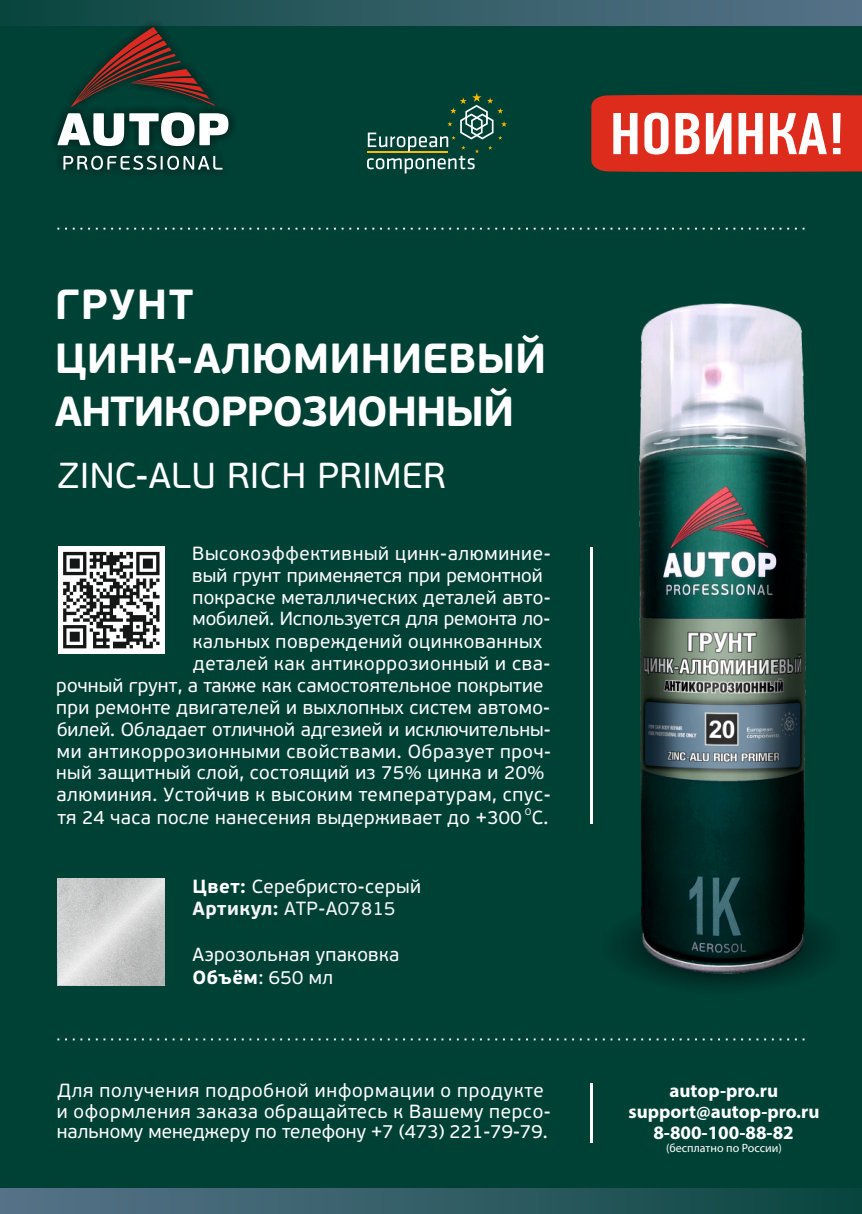
<style>
.page{position:relative;width:862px;height:1214px;background:#fff}
.page>*{position:absolute;margin:0;border:0;box-sizing:border-box;transform-origin:0 0}
.t1{font:500 59px "PF Din Text Comp Pro";color:#fff;scale:1.2 1}
.t2{font:700 42px "PF Beau Sans Pro";color:#fff}
.t3{font:700 42px "PF Beau Sans Pro";letter-spacing:-.025em;color:#fff}
.t4{font:36px "PF Beau Sans Pro";letter-spacing:.01em;color:#fff}
.t5{font:19px/20.4px "PF Beau Sans Pro";letter-spacing:.02em;color:#fff}
.t6{font:19px/22px "PF Beau Sans Pro";color:#fff}
.t7{font:700 19px/21.6px "Myriad Pro";color:#fff;text-align:center}
.t8{font:12px "Myriad Pro";color:#fff}
.t9{font:9.6px "PF Beau Sans Pro";color:#fff}
.s1{font-size:18.8px}
.s2{font-weight:700}
.s3{font-weight:700;color:#f5f5f5}
.s4{color:#f5f5f5}
</style>
<div class="page">
<div style="left:0;top:0;width:862px;height:1213px;background:#004136"></div>
<svg style="left:819px;top:932px;width:6px;height:27px"></svg>
<div style="left:0;top:0;width:862px;height:26px;background:linear-gradient(to right,#0a4740,#59738b)"></div>
<div style="left:0;top:1188px;width:862px;height:25px;background:linear-gradient(to right,#59738b,#0b4740)"></div>
<div style="left:50px;top:20px;width:186px;height:157px;background:#000;opacity:.49"></div>
<svg style="left:63px;top:156px;width:159px;height:14px"></svg>
<svg style="left:57px;top:27px;width:171px;height:119px"></svg>
<img style="left:590px;top:303px;width:229px;height:683px">
<hr style="left:590px;top:546px;width:3px;height:277px;background:#fff">
<div style="left:591px;top:94px;width:271px;height:79px;background:#dd2b1c"></div>
<svg style="left:367px;top:93px;width:140px;height:80px"></svg>
<svg style="left:57px;top:1038px;width:748px;height:2px"></svg>
<svg style="left:57px;top:228px;width:748px;height:1px"></svg>
<hr style="left:590px;top:1082px;width:3px;height:60px;background:#fff">
<div style="left:58px;top:546px;width:107px;height:107px;background:#fff"></div>
<svg style="left:63px;top:552px;width:96px;height:96px"></svg>
<svg style="left:58px;top:878px;width:107px;height:107px;background:#cececf"></svg>
<h2 class="t2" style="left:55px;top:287px;width:140px">ГРУНТ</h2>
<h2 class="t2" style="left:55px;top:341px;width:493px">ЦИНК-АЛЮМИНИЕВЫЙ</h2>
<h2 class="t3" style="left:55px;top:394px;width:461px">АНТИКОРРОЗИОННЫЙ</h2>
<h3 class="t4" style="left:58px;top:460px;width:389px">ZINC-ALU RICH PRIMER</h3>
<p class="t5" style="left:192px;top:545px;width:360px">Высокоэффективный цинк-алюминие-</p>
<p class="t6" style="left:192px;top:566px;width:352px">вый грунт применяется при ремонтной</p>
<p class="t5" style="left:192px;top:588px;width:359px">покраске металлических деталей авто-</p>
<p class="t6" style="left:192px;top:609px;width:359px">мобилей. Используется для ремонта ло-</p>
<p class="t5" style="left:193px;top:632px;width:351px">кальных повреждений оцинкованных</p>
<p class="t5" style="left:193px;top:654px;width:359px">деталей как антикоррозионный и сва-</p>
<p class="t5" style="left:56px;top:677px;width:488px">рочный грунт, а также как самостоятельное покрытие</p>
<p class="t5" style="left:56px;top:699px;width:495px">при ремонте двигателей и выхлопных систем автомо-</p>
<p class="t6" style="left:57px;top:720px;width:495px">билей. Обладает отличной адгезией и исключительны&shy;ми антикоррозионными свойствами. Образует <span class="s1">проч-</span></p>
<p class="t5" style="left:56px;top:786px;width:496px">алюминия. Устойчив к высоким температурам, спус-</p>
<p class="t9" style="left:525px;top:807px;width:8px">О</p>
<p class="t5" style="left:56px;top:764px;width:489px"><span class="s1">ный</span> защитный слой, состоящий из 75% цинка и 20%</p>
<p class="t5" style="left:58px;top:809px;width:492px">тя 24 часа после нанесения выдерживает до +300 С.</p>
<p class="t5" style="left:193px;top:876px;width:230px;line-height:22.8px"><span class="s2">Цвет:</span> Серебристо-серый<br><span class="s3">Артикул:</span> <span class="s4">ATP-A07815</span></p>
<p class="t5" style="left:192px;top:944px;width:208px;line-height:22.8px">Аэрозольная упаковка<br><span class="s2">Объём</span>: 650 мл</p>
<p class="t5" style="left:57px;top:1082px;width:496px">Для получения подробной информации о продукте и оформления заказа обращайтесь к Вашему персо&shy;нальному менеджеру по телефону +7 (473) 221-79-79.</p>
<h1 class="t1" style="left:609px;top:110px;width:198px">НОВИНКА!</h1>
<p class="t7" style="left:669px;top:1081px;width:110px">autop-pro.ru</p>
<p class="t7" style="left:628px;top:1101px;width:193px">support@autop-pro.ru<br>8-800-100-88-82</p>
<p class="t8" style="left:666px;top:1142px;width:117px">(бесплатно по России)</p>
</div>
